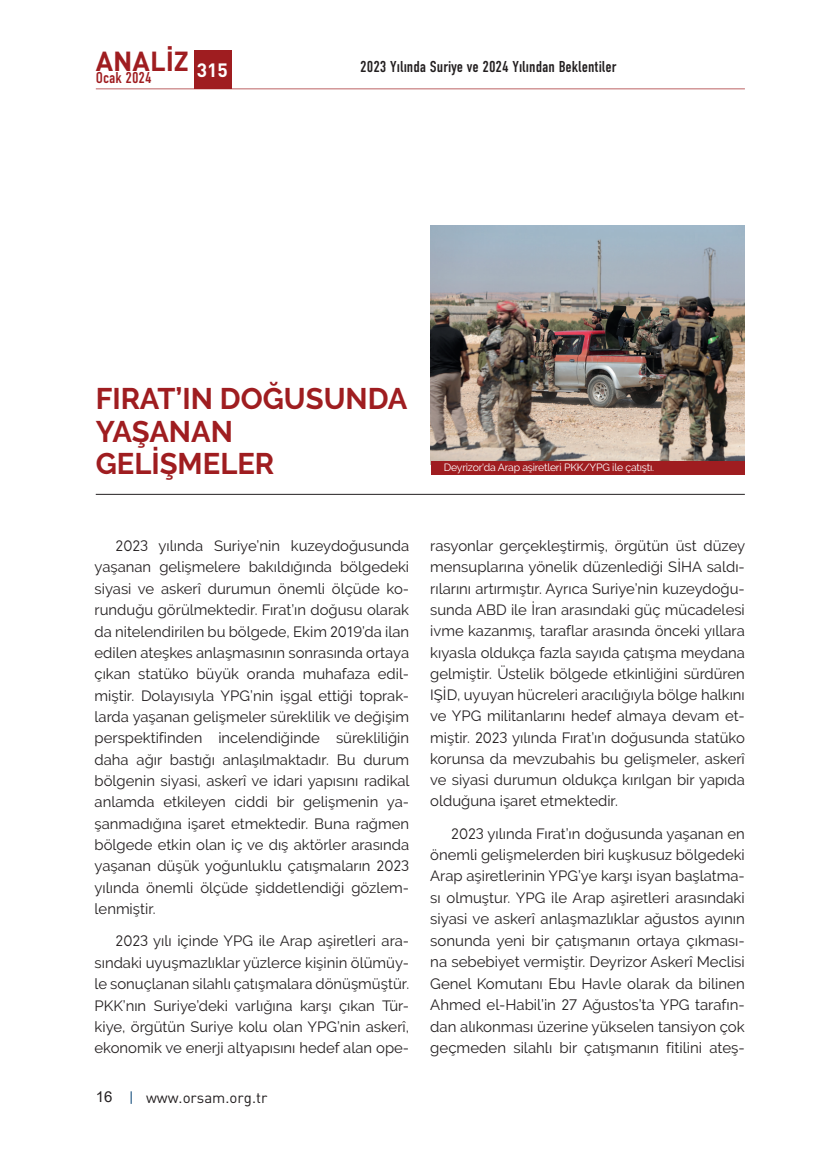
<style>
.page{position:relative;width:830px;height:1149px;background:#fff}
.page>*{position:absolute;margin:0;border:0;box-sizing:border-box;transform-origin:0 0}
.t1{font:700 29.7px/32.7px "Raleway";color:#9f1d20}
.t2{font:700 27.15px "DI Nbek";color:#9f1d20}
.t3{font:700 19.05px "DIN";color:#fff}
.t4{font:15.75px "DIN Condensed";color:#231f20}
.t5{font:15.6px "DIN Condensed";color:#9f1d20}
.t6{font:15px/21.5px "Raleway";color:#231f20;text-align:justify}
.t7{font:15px "DIN";color:#231f20}
.t8{font:15px "Arial";color:#231f20}
.t9{font:14.85px/21.3px "Raleway";color:#231f20;text-align:justify}
.t10{font:10.5px "Raleway";letter-spacing:-.02em;color:#fff}
.s1{font-size:15px}
</style>
<div class="page">
<hr style="left:96px;top:88px;width:648px;height:1px;background:#9f1d20">
<div style="left:194px;top:50px;width:38px;height:38px;background:#9f1d20"></div>
<svg style="left:131px;top:1091px;width:1px;height:12px"></svg>
<hr style="left:96px;top:494px;width:648px;height:1px;background:#231f20">
<img style="left:431px;top:225px;width:313px;height:235px">
<div style="left:431px;top:460px;width:313px;height:14px;background:#9f1d20"></div>
<h2 class="t2" style="left:96px;top:43px;width:94px">ANALİZ</h2>
<p class="t5" style="left:96px;top:69px;width:57px">Ocak 2024</p>
<p class="t3" style="left:197px;top:57px;width:33px">315</p>
<p class="t4" style="left:360px;top:58px;width:258px">2023 Yılında Suriye ve 2024 Yılından Beklentiler</p>
<h1 class="t1" style="left:96px;top:382px;width:313px">FIRAT’IN DOĞUSUNDA<br>YAŞANAN<br>GELIŞMELER</h1>
<p class="t10" style="left:443px;top:460px;width:212px">Deyrizor'da Arap aşiretleri PKK/YPG ile çatıştı.</p>
<p class="t9" style="left:94px;top:535px;width:316px;text-indent:21px">2023 yılında Suriye’nin kuzeydoğusunda yaşanan gelişmelere bakıldığında bölgedeki siyasi ve askerî durumun önemli ölçüde ko&shy;runduğu görülmektedir. Fırat’ın doğusu olarak da nitelendirilen bu bölgede, Ekim 2019’da ilan edilen ateşkes anlaşmasının sonrasında ortaya çıkan statüko büyük oranda muhafaza edil&shy;miştir. Dolayısıyla YPG’nin işgal ettiği toprak&shy;larda yaşanan gelişmeler süreklilik ve değişim perspektifinden incelendiğinde sürekliliğin daha ağır bastığı anlaşılmaktadır. Bu durum bölgenin siyasi, askerî ve idari yapısını radikal anlamda etkileyen ciddi bir gelişmenin ya&shy;şanmadığına işaret etmektedir. Buna rağmen bölgede etkin olan iç ve dış aktörler arasında yaşanan düşük yoğunluklu çatışmaların 2023 yılında önemli ölçüde şiddetlendiği gözlem&shy;lenmiştir.</p>
<p class="t9" style="left:94px;top:930px;width:316px;text-indent:21px">2023 yılı içinde YPG ile Arap aşiretleri ara&shy;sındaki uyuşmazlıklar yüzlerce kişinin ölümüy&shy;le sonuçlanan silahlı çatışmalara dönüşmüştür.<br>PKK’nın Suriye’deki varlığına karşı çıkan Tür&shy;kiye, örgütün Suriye kolu olan YPG’nin askerî, ekonomik ve enerji altyapısını hedef alan ope-</p>
<p class="t8" style="left:96px;top:1086px;width:18px">16</p>
<p class="t7" style="left:146px;top:1086px;width:123px">www.orsam.org.tr</p>
<p class="t9" style="left:430px;top:535px;width:316px">rasyonlar gerçekleştirmiş, örgütün üst düzey mensuplarına yönelik düzenlediği SİHA saldı&shy;rılarını artırmıştır. Ayrıca Suriye’nin kuzeydoğu&shy;sunda ABD ile İran arasındaki güç mücadelesi ivme kazanmış, taraflar arasında önceki yıllara kıyasla oldukça fazla sayıda çatışma meydana gelmiştir. Üstelik bölgede etkinliğini sürdüren IŞİD, uyuyan hücreleri aracılığıyla bölge halkını ve YPG militanlarını hedef almaya devam et&shy;miştir. 2023 yılında Fırat’ın doğusunda statüko korunsa da mevzubahis bu gelişmeler, askerî ve siyasi durumun oldukça kırılgan bir yapıda olduğuna işaret etmektedir.</p>
<p class="t9" style="left:430px;top:822px;width:316px;text-indent:21px">2023 yılında Fırat’ın doğusunda yaşanan en önemli gelişmelerden biri kuşkusuz bölgedeki Arap aşiretlerinin YPG’ye karşı isyan başlatma&shy;sı olmuştur. YPG ile Arap aşiretle<span class="s1">ri arasındaki</span></p>
<p class="t6" style="left:430px;top:907px;width:316px">siyasi ve askerî anlaşmazlıklar ağustos ayının sonunda yeni bir çatışmanın ortaya çıkması&shy;na sebebiyet vermiştir. Deyrizor Askerî Meclisi Genel Komutanı Ebu Havle olarak da bilinen Ahmed el-Habil’in 27 Ağustos’ta YPG tarafın&shy;dan alıkonması üzerine yükselen tansiyon çok geçmeden silahlı bir çatışmanın fitilini ateş-</p>
</div>
